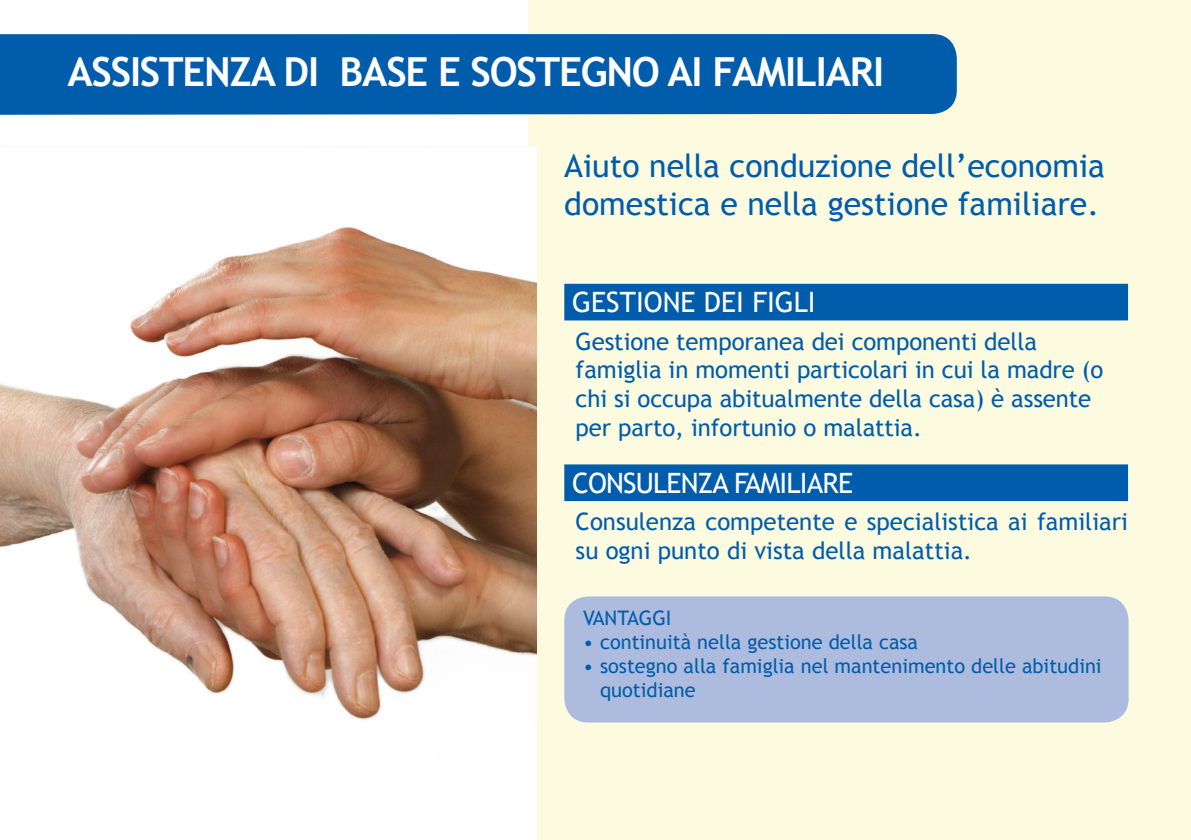
<style>
.page{position:relative;width:1191px;height:840px;background:#fff}
.page>*{position:absolute;margin:0;border:0;box-sizing:border-box;transform-origin:0 0}
.t1{font:700 40px "Trebuchet MS";letter-spacing:-.03em;color:#fff}
.t2{font:32px/38.4px "Trebuchet MS";color:#015dab}
.t3{font:28px "Trebuchet MS";letter-spacing:-.03em;color:#fff}
.t4{font:28px "Trebuchet MS";color:#fff}
.t5{font:24px/28.8px "Trebuchet MS";letter-spacing:-.005em;color:#015dab}
.t6{font:20px/24px "Trebuchet MS";color:#015dab}
</style>
<div class="page">
<div style="left:528px;top:0;width:663px;height:839px;background:#fcfbe0"></div>
<div style="left:564px;top:596px;width:564px;height:126px;background:#adbcde;border-radius:24px"></div>
<img style="left:0;top:146px;width:536px;height:693px">
<svg style="left:564px;top:283px;width:564px;height:218px"></svg>
<div style="left:0;top:34px;width:956px;height:81px;background:#015dab"></div>
<h1 class="t1" style="left:67px;top:47px;width:818px">ASSISTENZA DI BASE E SOSTEGNO AI FAMILIARI</h1>
<h2 class="t2" style="left:564px;top:147px;width:542px">Aiuto nella conduzione dell’economia domestica e nella gestione familiare.</h2>
<p class="t4" style="left:572px;top:286px;width:245px">GESTIONE DEI FIGLI</p>
<p class="t5" style="left:575px;top:327px;width:529px">Gestione temporanea dei componenti della famiglia in momenti particolari in cui la madre (o chi si occupa abitualmente della casa) è assente per parto, infortunio o malattia.</p>
<p class="t3" style="left:572px;top:466px;width:282px">CONSULENZA FAMILIARE</p>
<p class="t5" style="left:575px;top:507px;width:554px">Consulenza competente e specialistica ai familiari su ogni punto di vista della malattia.</p>
<p class="t6" style="left:583px;top:606px;width:90px">VANTAGGI</p>
<p class="t6" style="left:583px;top:630px;width:336px">• continuità nella gestione della casa</p>
<p class="t6" style="left:600px;top:654px;width:503px;text-indent:-17px">• sostegno alla famiglia nel mantenimento delle abitudini quotidiane</p>
</div>
